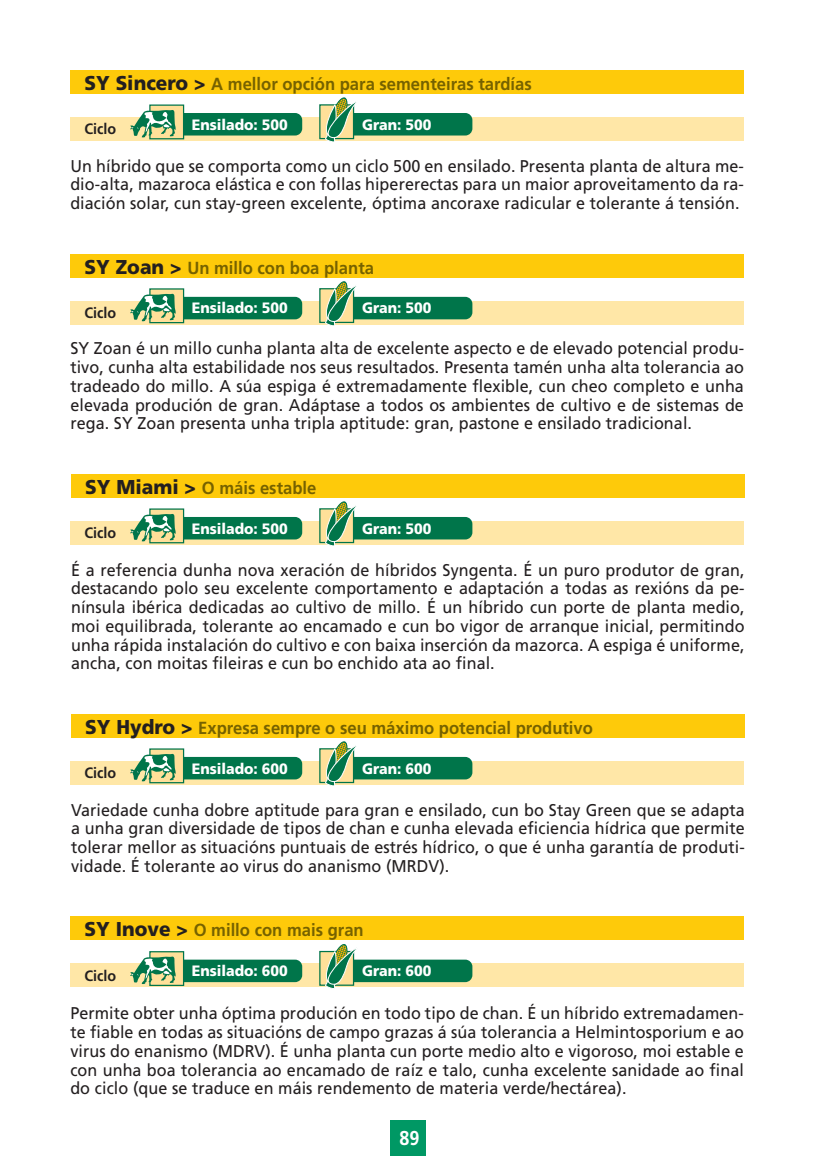
<style>
.page{position:relative;width:818px;height:1170px;background:#fff}
.page>*{position:absolute;margin:0;border:0;box-sizing:border-box;transform-origin:0 0}
.t1{font:700 20px "Frutiger LT";color:#fff;scale:.9 1}
.t2{font:700 17.5px "Frutiger LT";color:#766200;scale:.95 1}
.t3{font:17px/18.8px "Frutiger LT";letter-spacing:.005em;color:#231f20;text-align:justify;scale:.95 1}
.t4{font:900 15px "Frutiger LT";letter-spacing:-.005em;color:#fff;scale:.94 1}
.t5{font:700 15px "Frutiger LT";color:#231f20;scale:.95 1}
.s1{font-weight:900;font-size:20px;color:#231f20}
</style>
<div class="page">
<div style="left:390px;top:1120px;width:36px;height:35px;background:#009864"></div>
<div style="left:70px;top:71px;width:674px;height:23px;background:#feca0a"></div>
<div style="left:70px;top:117px;width:674px;height:23px;background:#ffe7a7"></div>
<div style="left:154px;top:113px;width:148px;height:22px;background:#00754a;border-radius:7px"></div>
<div style="left:149px;top:104px;width:35px;height:35px;background:#ffe099;border:1px solid #00754a"></div>
<svg style="left:130px;top:109px;width:46px;height:29px"></svg>
<div style="left:324px;top:113px;width:148px;height:22px;background:#00754a;border-radius:7px"></div>
<svg style="left:319px;top:97px;width:40px;height:45px"></svg>
<div style="left:70px;top:254px;width:674px;height:23px;background:#feca0a"></div>
<div style="left:70px;top:301px;width:674px;height:23px;background:#ffe7a7"></div>
<div style="left:154px;top:297px;width:148px;height:22px;background:#00754a;border-radius:7px"></div>
<div style="left:149px;top:288px;width:35px;height:35px;background:#ffe099;border:1px solid #00754a"></div>
<svg style="left:130px;top:293px;width:46px;height:29px"></svg>
<div style="left:324px;top:297px;width:148px;height:22px;background:#00754a;border-radius:7px"></div>
<svg style="left:319px;top:281px;width:40px;height:45px"></svg>
<div style="left:71px;top:474px;width:673px;height:23px;background:#feca0a"></div>
<div style="left:70px;top:521px;width:674px;height:23px;background:#ffe7a7"></div>
<div style="left:154px;top:517px;width:148px;height:22px;background:#00754a;border-radius:7px"></div>
<div style="left:149px;top:508px;width:35px;height:35px;background:#ffe099;border:1px solid #00754a"></div>
<svg style="left:130px;top:513px;width:46px;height:29px"></svg>
<div style="left:324px;top:517px;width:148px;height:22px;background:#00754a;border-radius:7px"></div>
<svg style="left:319px;top:501px;width:40px;height:45px"></svg>
<div style="left:71px;top:714px;width:673px;height:23px;background:#feca0a"></div>
<div style="left:70px;top:761px;width:674px;height:23px;background:#ffe7a7"></div>
<div style="left:154px;top:757px;width:148px;height:22px;background:#00754a;border-radius:7px"></div>
<div style="left:149px;top:748px;width:35px;height:35px;background:#ffe099;border:1px solid #00754a"></div>
<svg style="left:130px;top:753px;width:46px;height:28px"></svg>
<div style="left:324px;top:757px;width:148px;height:22px;background:#00754a;border-radius:7px"></div>
<svg style="left:319px;top:741px;width:40px;height:45px"></svg>
<div style="left:70px;top:917px;width:674px;height:23px;background:#feca0a"></div>
<div style="left:70px;top:963px;width:674px;height:23px;background:#ffe7a7"></div>
<div style="left:154px;top:959px;width:148px;height:23px;background:#00754a;border-radius:7px"></div>
<div style="left:149px;top:951px;width:35px;height:35px;background:#ffe099;border:1px solid #00754a"></div>
<svg style="left:130px;top:956px;width:46px;height:28px"></svg>
<div style="left:324px;top:959px;width:148px;height:23px;background:#00754a;border-radius:7px"></div>
<svg style="left:319px;top:944px;width:40px;height:45px"></svg>
<p class="t2" style="left:84px;top:74px;width:472px"><span class="s1">SY Sincero &gt;</span> A mellor opción para sementeiras tardías</p>
<p class="t5" style="left:84px;top:120px;width:35px">Ciclo</p>
<p class="t4" style="left:192px;top:115px;width:103px">Ensilado: 500</p>
<p class="t4" style="left:362px;top:115px;width:75px">Gran: 500</p>
<p class="t3" style="left:70px;top:156px;width:710px">Un híbrido que se comporta como un ciclo 500 en ensilado. Presenta planta de altura me&shy;dio-alta, mazaroca elástica e con follas hipererectas para un maior aproveitamento da ra&shy;diación solar, cun stay-green excelente, óptima ancoraxe radicular e tolerante á tensión.</p>
<p class="t2" style="left:84px;top:257px;width:306px"><span class="s1">SY Zoan &gt;</span> Un millo con boa planta</p>
<p class="t5" style="left:84px;top:304px;width:35px">Ciclo</p>
<p class="t4" style="left:192px;top:299px;width:103px">Ensilado: 500</p>
<p class="t4" style="left:362px;top:299px;width:75px">Gran: 500</p>
<p class="t3" style="left:70px;top:339px;width:710px">SY Zoan é un millo cunha planta alta de excelente aspecto e de elevado potencial produ&shy;tivo, cunha alta estabilidade nos seus resultados. Presenta tamén unha alta tolerancia ao tradeado do millo. A súa espiga é extremadamente flexible, cun cheo completo e unha elevada produción de gran. Adáptase a todos os ambientes de cultivo e de sistemas de rega. SY Zoan presenta unha tripla aptitude: gran, pastone e ensilado tradicional.</p>
<p class="t2" style="left:85px;top:477px;width:245px"><span class="s1">SY Miami &gt;</span> O máis estable</p>
<p class="t5" style="left:84px;top:524px;width:35px">Ciclo</p>
<p class="t4" style="left:192px;top:519px;width:103px">Ensilado: 500</p>
<p class="t4" style="left:362px;top:519px;width:75px">Gran: 500</p>
<p class="t3" style="left:71px;top:560px;width:710px">É a referencia dunha nova xeración de híbridos Syngenta. É un puro produtor de gran, destacando polo seu excelente comportamento e adaptación a todas as rexións da pe&shy;nínsula ibérica dedicadas ao cultivo de millo. É un híbrido cun porte de planta medio, moi equilibrada, tolerante ao encamado e cun bo vigor de arranque inicial, permitindo unha rápida instalación do cultivo e con baixa inserción da mazorca. A espiga é uniforme, ancha, con moitas fileiras e cun bo enchido ata ao final.</p>
<p class="t2" style="left:85px;top:717px;width:536px"><span class="s1">SY Hydro &gt;</span> Expresa sempre o seu máximo potencial produtivo</p>
<p class="t5" style="left:84px;top:764px;width:35px">Ciclo</p>
<p class="t4" style="left:192px;top:759px;width:103px">Ensilado: 600</p>
<p class="t4" style="left:362px;top:759px;width:75px">Gran: 600</p>
<p class="t3" style="left:71px;top:800px;width:710px">Variedade cunha dobre aptitude para gran e ensilado, cun bo Stay Green que se adapta a unha gran diversidade de tipos de chan e cunha elevada eficiencia hídrica que permite tolerar mellor as situacións puntuais de estrés hídrico, o que é unha garantía de produti&shy;vidade. É tolerante ao virus do ananismo (MRDV).</p>
<p class="t2" style="left:84px;top:920px;width:295px"><span class="s1">SY Inove &gt;</span> O millo con mais gran</p>
<p class="t5" style="left:84px;top:967px;width:35px">Ciclo</p>
<p class="t4" style="left:192px;top:962px;width:103px">Ensilado: 600</p>
<p class="t4" style="left:362px;top:962px;width:75px">Gran: 600</p>
<p class="t3" style="left:70px;top:1004px;width:710px">Permite obter unha óptima produción en todo tipo de chan. É un híbrido extremadamen&shy;te fiable en todas as situacións de campo grazas á súa tolerancia a Helmintosporium e ao virus do enanismo (MDRV). É unha planta cun porte medio alto e vigoroso, moi estable e con unha boa tolerancia ao encamado de raíz e talo, cunha excelente sanidade ao final do ciclo (que se traduce en máis rendemento de materia verde/hectárea).</p>
<p class="t1" style="left:399px;top:1126px;width:24px">89</p>
</div>
